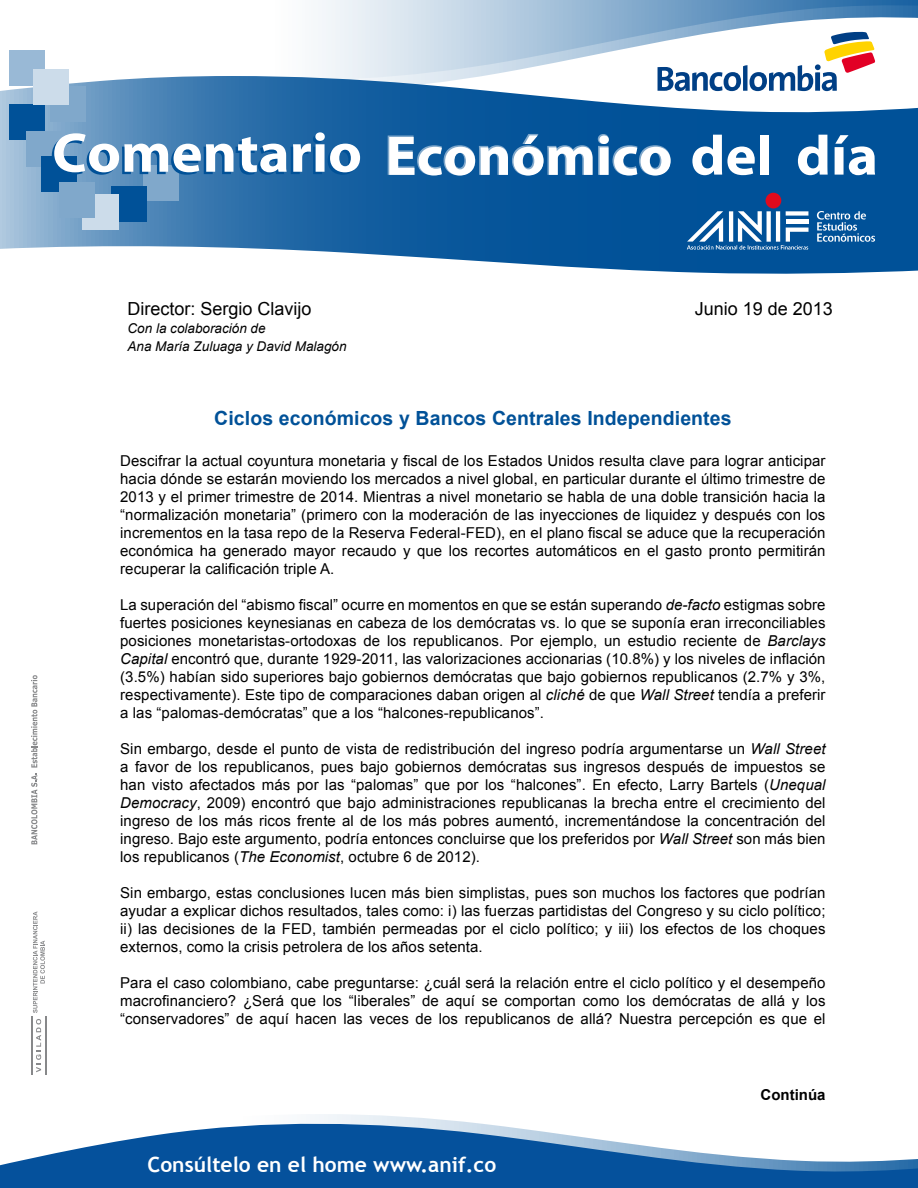
<style>
.page{position:relative;width:918px;height:1188px;background:#fff}
.page>*{position:absolute;margin:0;border:0;box-sizing:border-box;transform-origin:0 0}
.t1{font:700 21px "Trebuchet MS";color:#fff}
.t2{font:700 19.5px "Arial";letter-spacing:.005em;color:#005198}
.t3{font:18px "Arial";color:#000}
.t4{font:15px/18px "Arial";letter-spacing:.005em;color:#000;text-align:justify}
.t5{font:700 15px "Arial";color:#000}
.t6{font:italic 13.5px/18px "Arial";color:#000}
.s1{font-style:italic}
</style>
<div class="page">
<svg style="left:318px;top:0;width:600px;height:76px"></svg>
<svg style="left:0;top:76px;width:828px;height:27px"></svg>
<svg style="left:0;top:103px;width:918px;height:171px"></svg>
<svg style="left:310px;top:1114px;width:121px;height:5px"></svg>
<svg style="left:658px;top:32px;width:217px;height:59px"></svg>
<svg style="left:817px;top:211px;width:58px;height:31px"></svg>
<div style="left:766px;top:193px;width:15px;height:15px;background:#e00a1d;border-radius:50%"></div>
<svg style="left:687px;top:211px;width:122px;height:39px"></svg>
<svg style="left:767px;top:211px;width:4px;height:31px"></svg>
<hr style="left:776px;top:211px;width:4px;height:31px;background:#fff">
<div style="left:143px;top:165px;width:36px;height:36px;background:#80a8cb"></div>
<div style="left:50px;top:86px;width:36px;height:36px;background:#80a8cb"></div>
<div style="left:9px;top:50px;width:36px;height:36px;background:#99b9d6"></div>
<div style="left:9px;top:104px;width:36px;height:36px;background:#005198"></div>
<div style="left:26px;top:131px;width:36px;height:36px;background:#80a8cb"></div>
<div style="left:41px;top:156px;width:36px;height:36px;background:#005198"></div>
<div style="left:111px;top:186px;width:36px;height:36px;background:#005198"></div>
<div style="left:83px;top:194px;width:36px;height:36px;background:#ccdcea"></div>
<div style="left:33px;top:69px;width:36px;height:36px;background:#ccdcea"></div>
<div style="left:59px;top:182px;width:36px;height:36px;background:#80a8cb"></div>
<svg style="left:52px;top:132px;width:308px;height:43px"></svg>
<svg style="left:387px;top:133px;width:284px;height:43px"></svg>
<div style="left:760px;top:138px;width:9px;height:40px;background:#005198"></div>
<svg style="left:692px;top:135px;width:63px;height:43px"></svg>
<div style="left:760px;top:135px;width:9px;height:40px;background:#fff"></div>
<svg style="left:798px;top:135px;width:30px;height:43px"></svg>
<svg style="left:835px;top:135px;width:40px;height:43px"></svg>
<svg style="left:0;top:1119px;width:918px;height:69px;fill:#05519c"></svg>
<svg style="left:31px;top:675px;width:6px;height:169px"></svg>
<hr style="left:31px;top:1016px;width:1px;height:59px;background:#87888a">
<hr style="left:45px;top:1016px;width:1px;height:59px;background:#87888a">
<svg style="left:36px;top:1019px;width:5px;height:53px"></svg>
<svg style="left:33px;top:911px;width:12px;height:102px"></svg>
<p class="t3" style="left:128px;top:297px;width:186px">Director: Sergio Clavijo</p>
<p class="t6" style="left:128px;top:320px;width:221px">Con la colaboración de<br>Ana María Zuluaga y David Malagón</p>
<p class="t3" style="left:695px;top:297px;width:140px">Junio 19 de 2013</p>
<h2 class="t2" style="left:214px;top:405px;width:519px">Ciclos económicos y Bancos Centrales Independientes</h2>
<p class="t4" style="left:120px;top:452px;width:707px">Descifrar la actual coyuntura monetaria y fiscal de los Estados Unidos resulta clave para lograr anticipar hacia dónde se estarán moviendo los mercados a nivel global, en particular durante el último trimestre de 2013 y el primer trimestre de 2014. Mientras a nivel monetario se habla de una doble transición hacia la “normalización monetaria” (primero con la moderación de las inyecciones de liquidez y después con los incrementos en la tasa repo de la Reserva Federal-FED), en el plano fiscal se aduce que la recuperación económica ha generado mayor recaudo y que los recortes automáticos en el gasto pronto permitirán recuperar la calificación triple A.</p>
<p class="t4" style="left:120px;top:596px;width:707px">La superación del “abismo fiscal” ocurre en momentos en que se están superando <span class="s1">de-facto</span> estigmas sobre fuertes posiciones keynesianas en cabeza de los demócratas vs. lo que se suponía eran irreconciliables posiciones monetaristas-ortodoxas de los republicanos. Por ejemplo, un estudio reciente de <span class="s1">Barclays Capital</span> encontró que, durante 1929-2011, las valorizaciones accionarias (10.8%) y los niveles de inflación (3.5%) habían sido superiores bajo gobiernos demócratas que bajo gobiernos republicanos (2.7% y 3%, respectivamente). Este tipo de comparaciones daban origen al <span class="s1">cliché</span> de que <span class="s1">Wall Street</span> tendía a preferir a las “palomas-demócratas” que a los “halcones-republicanos”.</p>
<p class="t4" style="left:120px;top:740px;width:707px">Sin embargo, desde el punto de vista de redistribución del ingreso podría argumentarse un <span class="s1">Wall Street </span>a favor de los republicanos, pues bajo gobiernos demócratas sus ingresos después de impuestos se han visto afectados más por las “palomas” que por los “halcones”. En efecto, Larry Bartels (<span class="s1">Unequal Democracy</span>, 2009) encontró que bajo administraciones republicanas la brecha entre el crecimiento del ingreso de los más ricos frente al de los más pobres aumentó, incrementándose la concentración del ingreso. Bajo este argumento, podría entonces concluirse que los preferidos por <span class="s1">Wall Street</span> son más bien los republicanos (<span class="s1">The Economist</span>, octubre 6 de 2012).</p>
<p class="t4" style="left:120px;top:884px;width:707px">Sin embargo, estas conclusiones lucen más bien simplistas, pues son muchos los factores que podrían ayudar a explicar dichos resultados, tales como: i) las fuerzas partidistas del Congreso y su ciclo político; ii) las decisiones de la FED, también permeadas por el ciclo político; y iii) los efectos de los choques externos, como la crisis petrolera de los años setenta.</p>
<p class="t4" style="left:120px;top:974px;width:707px">Para el caso colombiano, cabe preguntarse: ¿cuál será la relación entre el ciclo político y el desempeño macrofinanciero? ¿Será que los “liberales” de aquí se comportan como los demócratas de allá y los “conservadores” de aquí hacen las veces de los republicanos de allá? Nuestra percepción es que el</p>
<h1 class="t1" style="left:148px;top:1152px;width:350px">Consúltelo en el home www.anif.co</h1>
<p class="t5" style="left:761px;top:1085px;width:66px">Continúa</p>
</div>
